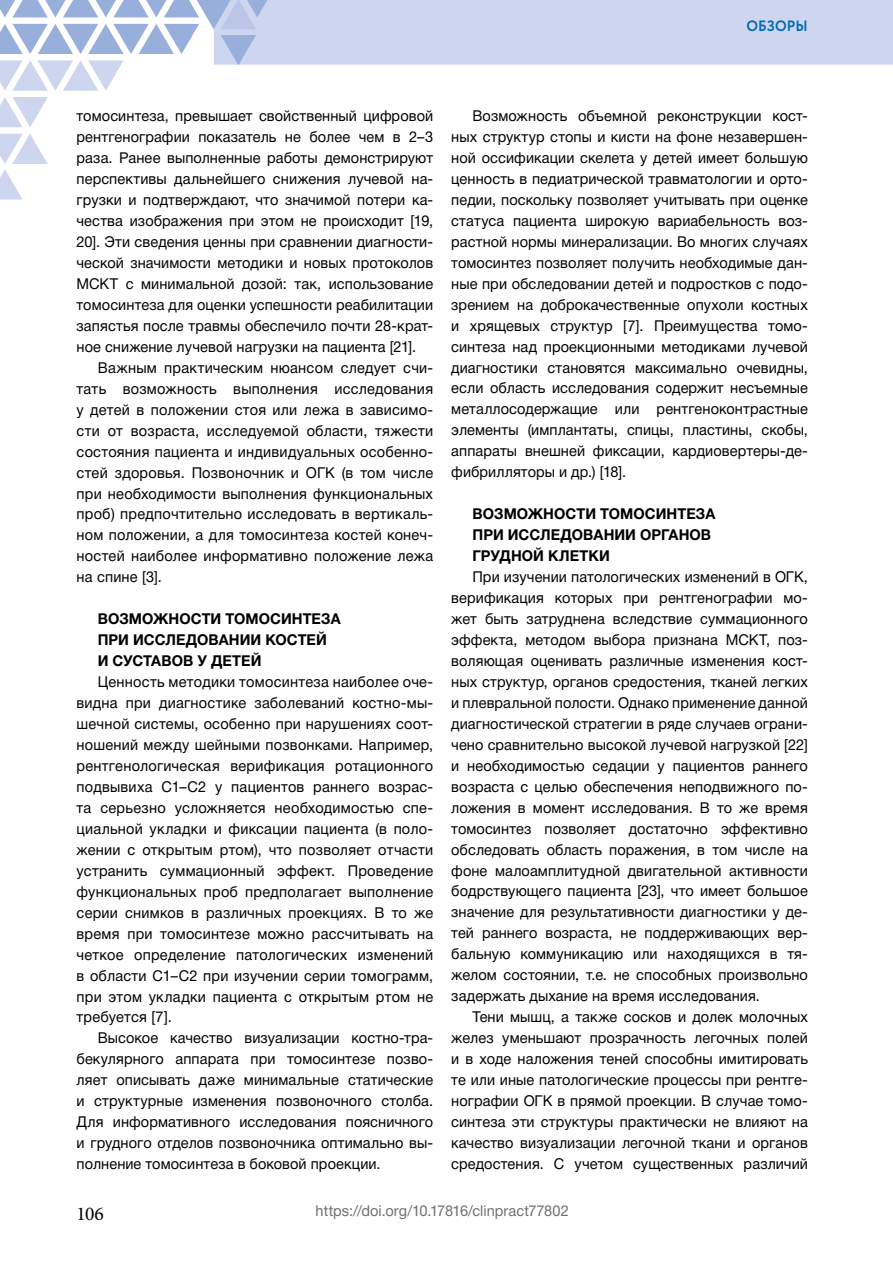
<style>
.page{position:relative;width:893px;height:1263px;background:#fff}
.page>*{position:absolute;margin:0;border:0;box-sizing:border-box;transform-origin:0 0}
.t1{font:19.5px "Minion Pro";color:#000}
.t2{font:15px/21px "Helvetica Neue Cyr";letter-spacing:.01em;color:#000;text-align:justify}
.t3{font:700 15px/21px "Helvetica Neue Cyr";letter-spacing:.005em;color:#000}
.t4{font:15px "Helvetica Neue Cyr";letter-spacing:.005em;color:#706f6f}
.t5{font:700 15px "Circe";letter-spacing:-.005em;color:#016ab3;scale:.95 1}
</style>
<div class="page">
<svg style="left:0;top:97px;width:48px;height:30px"></svg>
<svg style="left:0;top:134px;width:48px;height:65px"></svg>
<svg style="left:0;top:0;width:893px;height:91px"></svg>
<p class="t5" style="left:746px;top:16px;width:66px">ОБЗОРЫ</p>
<p class="t2" style="left:77px;top:106px;width:358px">томосинтеза, превышает свойственный цифровой рентгенографии показатель не более чем в 2–3 раза. Ранее выполненные работы демонстрируют перспективы дальнейшего снижения лучевой на&shy;грузки и подтверждают, что значимой потери ка&shy;чества изображения при этом не происходит [19, 20]. Эти сведения ценны при сравнении диагности&shy;ческой значимости методики и новых протоколов МСКТ с минимальной дозой: так, использование томосинтеза для оценки успешности реабилитации запястья после травмы обеспечило почти 28-крат&shy;ное снижение лучевой нагрузки на пациента [21].</p>
<p class="t2" style="left:77px;top:357px;width:358px;text-indent:21px">Важным практическим нюансом следует счи&shy;тать возможность выполнения исследования у детей в положении стоя или лежа в зависимо&shy;сти от возраста, исследуемой области, тяжести состояния пациента и индивидуальных особенно&shy;стей здоровья. Позвоночник и ОГК (в том числе при необходимости выполнения функциональных проб) предпочтительно исследовать в вертикаль&shy;ном положении, а для томосинтеза костей конеч&shy;ностей наиболее информативно положение лежа на спине [3].</p>
<p class="t3" style="left:98px;top:609px;width:244px">ВОЗМОЖНОСТИ ТОМОСИНТЕЗА<br>ПРИ ИССЛЕДОВАНИИ КОСТЕЙ<br>И СУСТАВОВ У ДЕТЕЙ</p>
<p class="t2" style="left:77px;top:671px;width:358px;text-indent:21px">Ценность методики томосинтеза наиболее оче&shy;видна при диагностике заболеваний костно-мы&shy;шечной системы, особенно при нарушениях соот&shy;ношений между шейными позвонками. Например, рентгенологическая верификация ротационного подвывиха С1–С2 у пациентов раннего возрас&shy;та серьезно усложняется необходимостью спе&shy;циальной укладки и фиксации пациента (в поло&shy;жении с открытым ртом), что позволяет отчасти устранить суммационный эффект. Проведение функциональных проб предполагает выполнение серии снимков в различных проекциях. В то же время при томосинтезе можно рассчитывать на четкое определение патологических изменений в области С1–С2 при изучении серии томограмм, при этом укладки пациента с открытым ртом не требуется [7].</p>
<p class="t2" style="left:77px;top:1028px;width:358px;text-indent:21px">Высокое качество визуализации костно-тра&shy;бекулярного аппарата при томосинтезе позво&shy;ляет описывать даже минимальные статические и структурные изменения позвоночного столба.<br>Для информативного исследования поясничного и грудного отделов позвоночника оптимально вы&shy;полнение томосинтеза в боковой проекции.</p>
<p class="t2" style="left:451px;top:105px;width:358px;text-indent:21px">Возможность объемной реконструкции кост&shy;ных структур стопы и кисти на фоне незавершен&shy;ной оссификации скелета у детей имеет большую ценность в педиатрической травматологии и орто&shy;педии, поскольку позволяет учитывать при оценке статуса пациента широкую вариабельность воз&shy;растной нормы минерализации. Во многих случаях томосинтез позволяет получить необходимые дан&shy;ные при обследовании детей и подростков с подо&shy;зрением на доброкачественные опухоли костных и хрящевых структур [7]. Преимущества томо&shy;синтеза над проекционными методиками лучевой диагностики становятся максимально очевидны, если область исследования содержит несъемные металлосодержащие или рентгеноконтрастные элементы (имплантаты, спицы, пластины, скобы, аппараты внешней фиксации, кардиовертеры-де&shy;фибрилляторы и др.) [18].</p>
<p class="t3" style="left:472px;top:503px;width:244px">ВОЗМОЖНОСТИ ТОМОСИНТЕЗА<br>ПРИ ИССЛЕДОВАНИИ ОРГАНОВ<br>ГРУДНОЙ КЛЕТКИ</p>
<p class="t2" style="left:451px;top:566px;width:358px;text-indent:21px">При изучении патологических изменений в ОГК, верификация которых при рентгенографии мо&shy;жет быть затруднена вследствие суммационного эффекта, методом выбора признана МСКТ, поз&shy;воляющая оценивать различные изменения кост&shy;ных структур, органов средостения, тканей легких и плевральной полости. Однако применение данной диагностической стратегии в ряде случаев ограни&shy;чено сравнительно высокой лучевой нагрузкой [22] и необходимостью седации у пациентов раннего возраста с целью обеспечения неподвижного по&shy;ложения в момент исследования. В то же время томосинтез позволяет достаточно эффективно обследовать область поражения, в том числе на фоне малоамплитудной двигательной активности бодрствующего пациента [23], что имеет большое значение для результативности диагностики у де&shy;тей раннего возраста, не поддерживающих вер&shy;бальную коммуникацию или находящихся в тя&shy;желом состоянии, т.е. не способных произвольно задержать дыхание на время исследования.</p>
<p class="t2" style="left:451px;top:1006px;width:358px;text-indent:21px">Тени мышц, а также сосков и долек молочных желез уменьшают прозрачность легочных полей и в ходе наложения теней способны имитировать те или иные патологические процессы при рентге&shy;нографии ОГК в прямой проекции. В случае томо&shy;синтеза эти структуры практически не влияют на качество визуализации легочной ткани и органов средостения. С учетом существенных различий</p>
<h1 class="t1" style="left:77px;top:1200px;width:29px">106</h1>
<p class="t4" style="left:316px;top:1203px;width:255px">https://doi.org/10.17816/clinpract77802</p>
</div>
